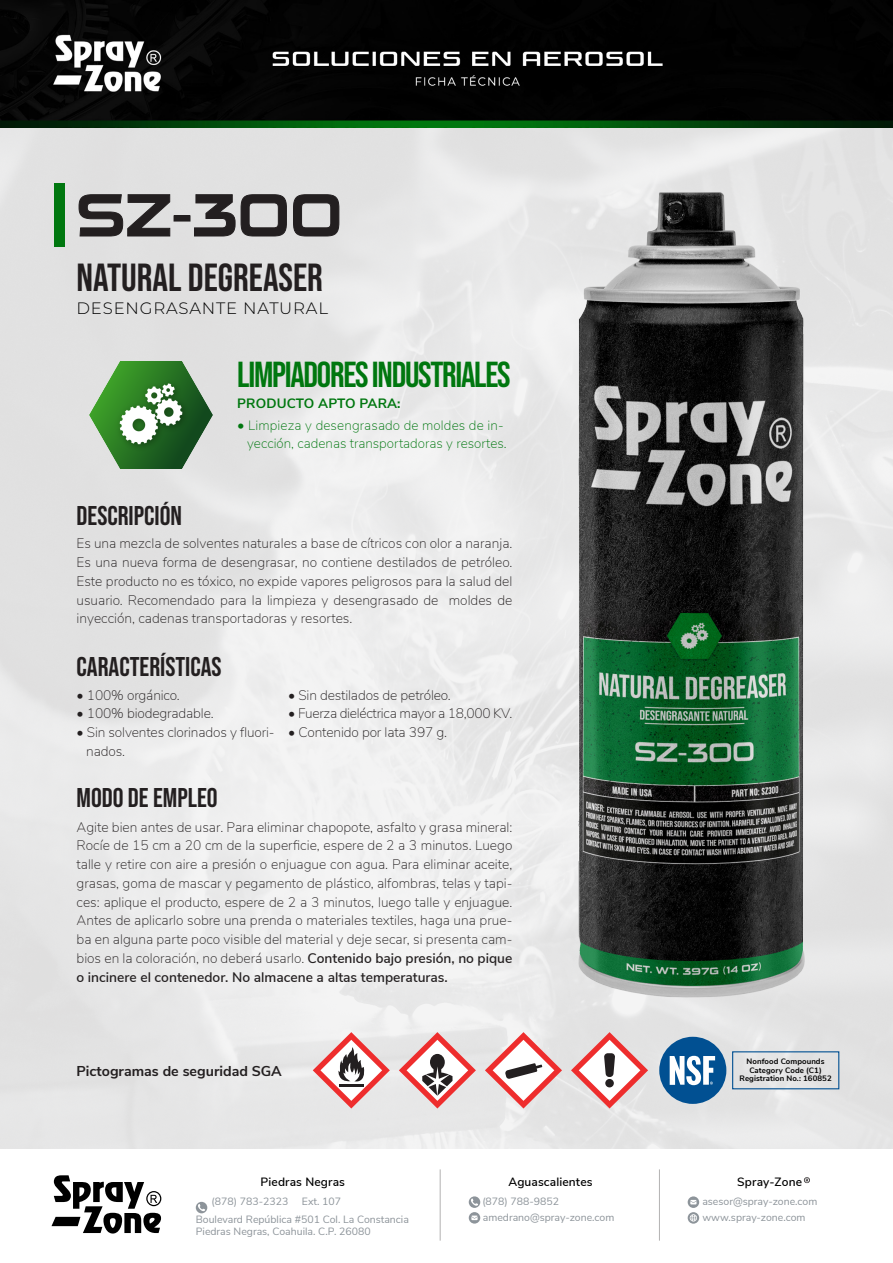
<style>
.page{position:relative;width:893px;height:1263px;background:#fff}
.page>*{position:absolute;margin:0;border:0;box-sizing:border-box;transform-origin:0 0}
.t1{font:60px "Sui Generis Rg";color:#231f20}
.t2{font:39px "Bebas Neue";color:#231f20}
.t3{font:36px "Bebas Neue";letter-spacing:-.035em;color:#00770f}
.t4{font:27px "Bebas Neue";color:#231f20}
.t5{font:300 16.5px "Montserrat";letter-spacing:.05em;color:#000}
.t6{font:700 14.25px "Nunito Sans";color:#231f20}
.t7{font:200 13.8px/18.8px "Nunito Sans";letter-spacing:-.005em;color:#231f20;text-align:justify}
.t8{font:200 13.5px "Nunito Sans";color:#00770f}
.t9{font:700 13.5px "Nunito Sans";letter-spacing:.005em;color:#00770f}
.t10{font:600 12px "Nunito Sans";letter-spacing:.01em;color:#000}
.t11{font:10.5px "Nunito Sans";color:#8d949a}
.t12{font:700 7.8px "Nunito Sans";letter-spacing:.01em;color:#000}
.s1{font-size:14.25px}
.s2{font-weight:600}
</style>
<div class="page">
<img style="left:0;top:0;width:893px;height:1148px">
<img style="left:550px;top:136px;width:272px;height:907px">
<svg style="left:78px;top:194px;width:93px;height:43px;background:#c6c6c6"></svg>
<svg style="left:194px;top:194px;width:93px;height:43px;background:#c8c8c8"></svg>
<svg style="left:293px;top:194px;width:47px;height:43px;background:#c8c8c8"></svg>
<div style="left:55px;top:183px;width:10px;height:64px;background:#00770f"></div>
<img style="left:89px;top:361px;width:124px;height:107px">
<svg style="left:51px;top:1175px;width:110px;height:58px"></svg>
<svg style="left:196px;top:1202px;width:11px;height:11px"></svg>
<svg style="left:469px;top:1196px;width:11px;height:27px"></svg>
<svg style="left:688px;top:1196px;width:11px;height:28px"></svg>
<hr style="left:440px;top:1169px;width:1px;height:72px;background:#231f20">
<hr style="left:659px;top:1169px;width:1px;height:72px;background:#231f20">
<svg style="left:804px;top:1177px;width:6px;height:6px"></svg>
<svg style="left:485px;top:1032px;width:77px;height:76px"></svg>
<svg style="left:313px;top:1032px;width:77px;height:76px"></svg>
<hr style="left:339px;top:1084px;width:24px;height:2px;background:#231f20">
<svg style="left:399px;top:1032px;width:77px;height:76px"></svg>
<svg style="left:571px;top:1032px;width:77px;height:76px"></svg>
<div style="left:659px;top:1037px;width:67px;height:67px;background:#015092;border-radius:50%"></div>
<svg style="left:670px;top:1056px;width:45px;height:29px"></svg>
<div style="left:732px;top:1051px;width:107px;height:38px;border:1px solid #015092"></div>
<p class="t1" style="left:77px;top:180px;width:267px">SZ-300</p>
<p class="t2" style="left:77px;top:255px;width:248px">NATURAL DEGREASER</p>
<p class="t5" style="left:77px;top:297px;width:253px">DESENGRASANTE NATURAL</p>
<p class="t3" style="left:237px;top:354px;width:275px">LIMPIADORES INDUSTRIALES</p>
<p class="t4" style="left:77px;top:500px;width:107px">DESCRIPCIÓN</p>
<p class="t9" style="left:237px;top:394px;width:165px">PRODUCTO APTO PARA:</p>
<p class="t8" style="left:237px;top:415px;width:268px"><span class="s1">•</span> Limpieza y desengrasado de moldes de in-</p>
<p class="t8" style="left:247px;top:433px;width:261px">yección, cadenas transportadoras y resortes.</p>
<p class="t7" style="left:77px;top:533px;width:437px">Es una mezcla de solventes naturales a base de cítricos con olor a naranja.</p>
<p class="t7" style="left:77px;top:552px;width:437px">Es una nueva forma de desengrasar, no contiene destilados de petróleo.<br>Este producto no es tóxico, no expide vapores peligrosos para la salud del usuario. Recomendado para la limpieza y desengrasado de moldes de inyección, cadenas transportadoras y resortes.</p>
<p class="t4" style="left:77px;top:652px;width:147px">CARACTERÍSTICAS</p>
<p class="t7" style="left:77px;top:685px;width:105px">• 100% orgánico.</p>
<p class="t7" style="left:77px;top:704px;width:139px">• 100% biodegradable.</p>
<p class="t7" style="left:77px;top:722px;width:200px">• Sin solventes clorinados y fluori-</p>
<p class="t7" style="left:86px;top:741px;width:40px">nados.</p>
<p class="t7" style="left:288px;top:685px;width:164px">• Sin destilados de petróleo.</p>
<p class="t7" style="left:288px;top:704px;width:226px">• Fuerza dieléctrica mayor a 18,000 KV.</p>
<p class="t7" style="left:288px;top:722px;width:161px">• Contenido por lata 397 g.</p>
<p class="t4" style="left:77px;top:782px;width:143px">MODO DE EMPLEO</p>
<p class="t7" style="left:77px;top:817px;width:437px">Agite bien antes de usar. Para eliminar chapopote, asfalto y grasa mineral:<br>Rocíe de 15 cm a 20 cm de la superficie, espere de 2 a 3 minutos. Luego talle y retire con aire a presión o enjuague con agua. Para eliminar aceite, grasas, goma de mascar y pegamento de plástico, alfombras, telas y tapi&shy;ces: aplique el producto, espere de 2 a 3 minutos, luego talle y enjuague.<br>Antes de aplicarlo sobre una prenda o materiales textiles, haga una prue&shy;ba en alguna parte poco visible del material y deje secar, si presenta cam&shy;bios en la coloración, no deberá usarlo. <span class="s2">Contenido bajo presión, no pique o incinere el contenedor. No almacene a altas temperaturas.</span></p>
<p class="t6" style="left:77px;top:1060px;width:207px">Pictogramas de seguridad SGA</p>
<p class="t12" style="left:747px;top:1056px;width:79px">Nonfood Compounds</p>
<p class="t12" style="left:749px;top:1064px;width:74px">Category Code (C1)</p>
<p class="t12" style="left:739px;top:1072px;width:94px">Registration No.: 160852</p>
<p class="t10" style="left:737px;top:1173px;width:66px">Spray-Zone</p>
<p class="t10" style="left:261px;top:1173px;width:86px">Piedras Negras</p>
<p class="t10" style="left:508px;top:1173px;width:86px">Aguascalientes</p>
<p class="t11" style="left:483px;top:1209px;width:133px">amedrano@spray-zone.com</p>
<p class="t11" style="left:212px;top:1194px;width:78px">(878) 783-2323</p>
<p class="t11" style="left:302px;top:1194px;width:41px">Ext. 107</p>
<p class="t11" style="left:482px;top:1194px;width:78px">(878) 788-9852</p>
<p class="t11" style="left:702px;top:1194px;width:116px">asesor@spray-zone.com</p>
<p class="t11" style="left:196px;top:1211px;width:215px">Boulevard República #501 Col. La Constancia</p>
<p class="t11" style="left:702px;top:1209px;width:105px">www.spray-zone.com</p>
<p class="t11" style="left:196px;top:1223px;width:176px">Piedras Negras, Coahuila. C.P. 26080</p>
</div>
